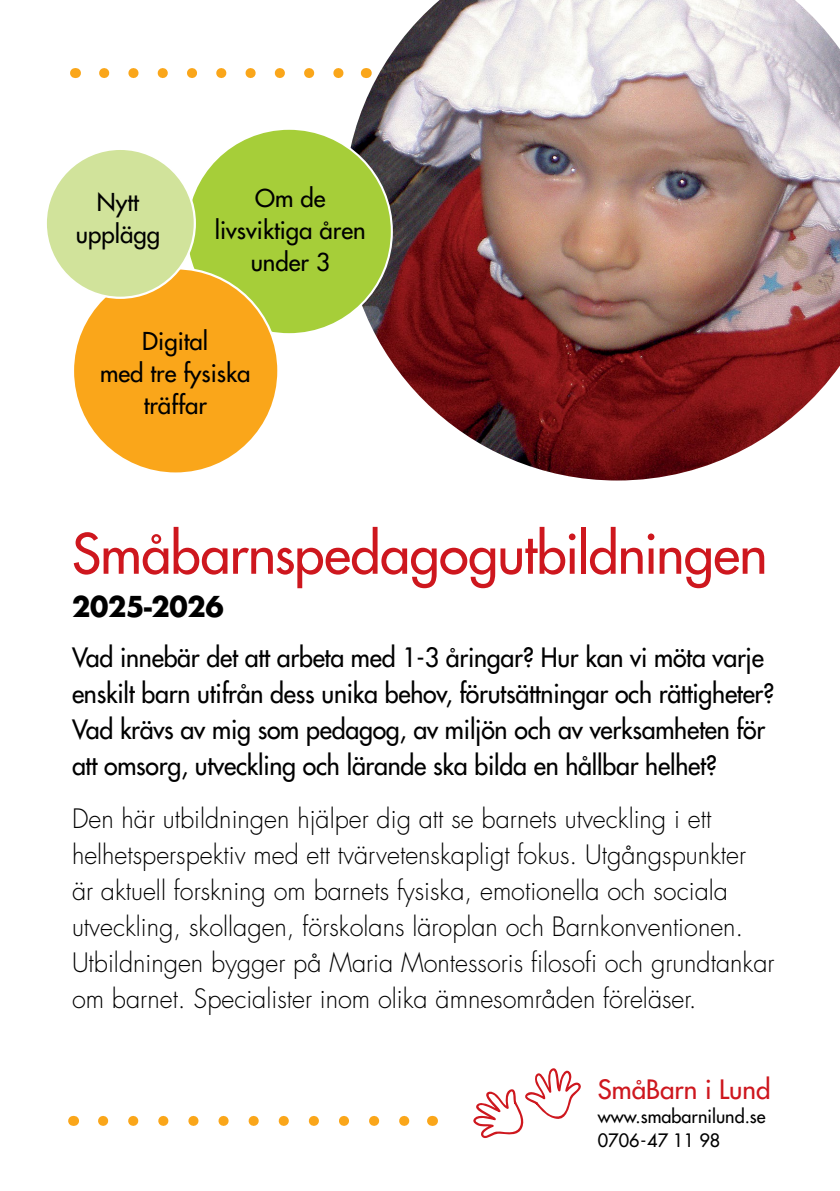
<style>
.page{position:relative;width:840px;height:1191px;background:#fff}
.page>*{position:absolute;margin:0;border:0;box-sizing:border-box;transform-origin:0 0}
.t1{font:500 54px "Futura Std";letter-spacing:-.01em;color:#ce171e}
.t2{font:700 28px "Futura";letter-spacing:-.01em;color:#000;scale:.96 1}
.t3{font:300 26px/36px "Futura Std";color:#000}
.t4{font:500 26px/36px "Futura Std";letter-spacing:-.01em;color:#000;scale:.96 1}
.t5{font:500 26px "Futura Std";color:#ce171e}
.t6{font:500 24px/32px "Futura Std";color:#000;text-align:center}
.t7{font:500 18px/24px "Futura Std";color:#000}
</style>
<div class="page">
<img style="left:350px;top:0;width:489px;height:480px">
<div style="left:186px;top:129px;width:205px;height:205px;background:#a6ce39;border-radius:50%"></div>
<svg style="left:104px;top:68px;width:247px;height:10px"></svg>
<div style="left:73px;top:268px;width:205px;height:205px;background:#faa61a;border-radius:50%"></div>
<div style="left:46px;top:149px;width:149px;height:149px;background:#d1e39b;border-radius:50%"></div>
<svg style="left:103px;top:1115px;width:307px;height:10px"></svg>
<svg style="left:473px;top:1068px;width:108px;height:70px"></svg>
<p class="t6" style="left:76px;top:186px;width:86px">Nytt upplägg</p>
<p class="t6" style="left:215px;top:182px;width:152px">Om de livsviktiga åren under 3</p>
<p class="t6" style="left:100px;top:325px;width:152px">Digital<br>med tre fysiska träffar</p>
<h1 class="t1" style="left:72px;top:520px;width:696px">Småbarnspedagogutbildningen</h1>
<p class="t2" style="left:72px;top:586px;width:160px">2025-2026</p>
<p class="t4" style="left:72px;top:639px;width:732px">Vad innebär det att arbeta med 1-3 åringar? Hur kan vi möta varje enskilt barn utifrån dess unika behov, förutsättningar och rättigheter?<br>Vad krävs av mig som pedagog, av miljön och av verksamheten för att omsorg, utveckling och lärande ska bilda en hållbar helhet?</p>
<p class="t3" style="left:72px;top:801px;width:703px">Den här utbildningen hjälper dig att se barnets utveckling i ett helhetsperspektiv med ett tvärvetenskapligt fokus. Utgångspunkter<br>är aktuell forskning om barnets fysiska, emotionella och sociala utveckling, skollagen, förskolans läroplan och Barnkonventionen.<br>Utbildningen bygger på Maria Montessoris filosofi och grundtankar om barnet. Specialister inom olika ämnesområden föreläser.</p>
<p class="t5" style="left:597px;top:1072px;width:174px">SmåBarn i Lund</p>
<p class="t7" style="left:597px;top:1104px;width:169px">www.smabarnilund.se<br>0706-47 11 98</p>
</div>
